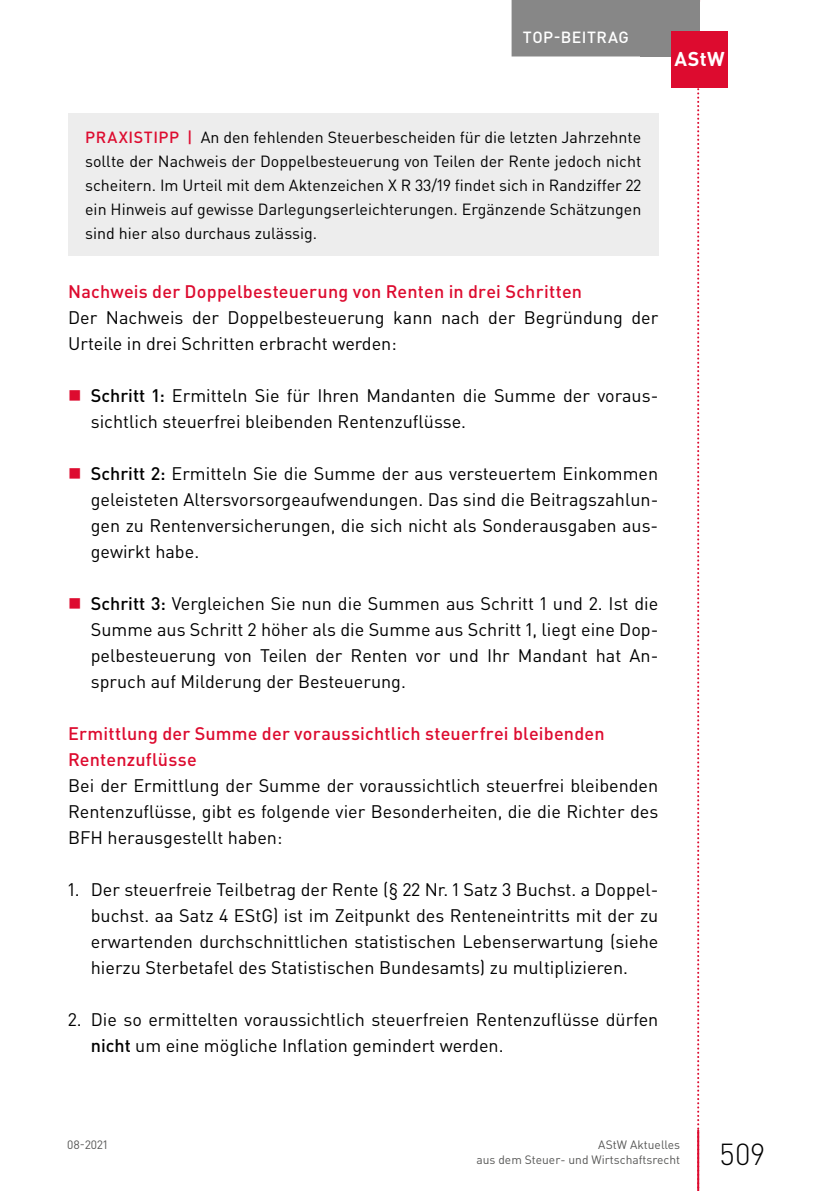
<style>
.page{position:relative;width:840px;height:1191px;background:#fff}
.page>*{position:absolute;margin:0;border:0;box-sizing:border-box;transform-origin:0 0}
.t1{font:300 30px "DIN Pro";color:#000}
.t2{font:700 19.8px "DIN Pro";color:#fff}
.t3{font:18px/26px "DIN Pro";color:#000;text-align:justify}
.t4{font:500 18px/26px "DIN Pro";letter-spacing:.01em;color:#dd0b2f}
.t5{font:16px/24px "DIN Pro";color:#000;text-align:justify}
.t6{font:500 16px "DIN Pro";letter-spacing:.03em;color:#fff}
.t7{font:500 16px "DIN Pro";color:#dd0b2f}
.t8{font:12px/15px "DIN Pro";color:#575756;text-align:right}
.s1{font-weight:500;color:#dd0b2f}
.s2{font-weight:500}
</style>
<div class="page">
<div style="left:511px;top:0;width:129px;height:56px;background:#878787"></div>
<svg style="left:697px;top:88px;width:1px;height:1042px"></svg>
<hr style="left:696px;top:1130px;width:2px;height:61px;background:#dd0b2f">
<div style="left:639px;top:0;width:60px;height:56px;background:#878787"></div>
<div style="left:671px;top:32px;width:56px;height:56px;background:#dd0b2f"></div>
<div style="left:68px;top:113px;width:590px;height:143px;background:#ededed"></div>
<p class="t6" style="left:522px;top:26px;width:107px">Top-Beitrag</p>
<p class="t2" style="left:674px;top:45px;width:52px">AStW</p>
<p class="t5" style="left:85px;top:124px;width:557px;text-indent:102px"><span class="s1">|</span> An den fehlenden Steuerbescheiden für die letzten Jahrzehnte sollte der Nachweis der Doppelbesteuerung von Teilen der Rente jedoch nicht scheitern. Im Urteil mit dem Aktenzeichen X R 33/19 findet sich in Randziffer 22 ein Hinweis auf gewisse Darlegungserleichterungen. Ergänzende Schätzungen sind hier also durchaus zulässig.</p>
<p class="t7" style="left:85px;top:126px;width:12px">PRA</p>
<p class="t7" style="left:119px;top:126px;width:42px">XISTIPP</p>
<p class="t4" style="left:68px;top:277px;width:515px">Nachweis der Doppelbesteuerung von Renten in drei Schritten</p>
<p class="t3" style="left:68px;top:303px;width:591px">Der Nachweis der Doppelbesteuerung kann nach der Begründung der<br>Urteile in drei Schritten erbracht werden:</p>
<p class="t3" style="left:91px;top:381px;width:568px"><span class="s2">Schritt 1:</span> Ermitteln Sie für Ihren Mandanten die Summe der voraus&shy;sichtlich steuerfrei bleibenden Rentenzuflüsse.</p>
<p class="t3" style="left:91px;top:459px;width:568px"><span class="s2">Schritt 2:</span> Ermitteln Sie die Summe der aus versteuertem Einkommen geleisteten Altersvorsorgeaufwendungen. Das sind die Beitragszahlun&shy;gen zu Rentenversicherungen, die sich nicht als Sonderausgaben aus&shy;gewirkt habe.</p>
<p class="t3" style="left:91px;top:589px;width:569px"><span class="s2">Schritt 3:</span> Vergleichen Sie nun die Summen aus Schritt 1 und 2. Ist die Summe aus Schritt 2 höher als die Summe aus Schritt 1, liegt eine Dop&shy;pelbesteuerung von Teilen der Renten vor und Ihr Mandant hat An&shy;spruch auf Milderung der Besteuerung.</p>
<p class="t4" style="left:68px;top:719px;width:538px">Ermittlung der Summe der voraussichtlich steuerfrei bleibenden<br>Rentenzuflüsse</p>
<p class="t3" style="left:68px;top:771px;width:591px">Bei der Ermittlung der Summe der voraussichtlich steuerfrei bleibenden Rentenzuflüsse, gibt es folgende vier Besonderheiten, die die Richter des BFH herausgestellt haben:</p>
<p class="t3" style="left:91px;top:875px;width:568px;text-indent:-23px">1. Der steuerfreie Teilbetrag der Rente (§ 22 Nr. 1 Satz 3 Buchst. a Doppel&shy;buchst. aa Satz 4 EStG) ist im Zeitpunkt des Renteneintritts mit der zu erwartenden durchschnittlichen statistischen Lebenserwartung (siehe hierzu Sterbetafel des Statistischen Bundesamts) zu multiplizieren.</p>
<p class="t3" style="left:91px;top:1005px;width:568px;text-indent:-23px">2. Die so ermittelten voraussichtlich steuerfreien Rentenzuflüsse dürfen <span class="s2">nicht</span> um eine mögliche Inflation gemindert werden.</p>
<p class="t8" style="left:67px;top:1137px;width:42px">08-2021</p>
<p class="t8" style="left:476px;top:1137px;width:205px">AStW Aktuelles<br>aus dem Steuer- und Wirtschaftsrecht</p>
<h1 class="t1" style="left:719px;top:1133px;width:46px">509</h1>
</div>
